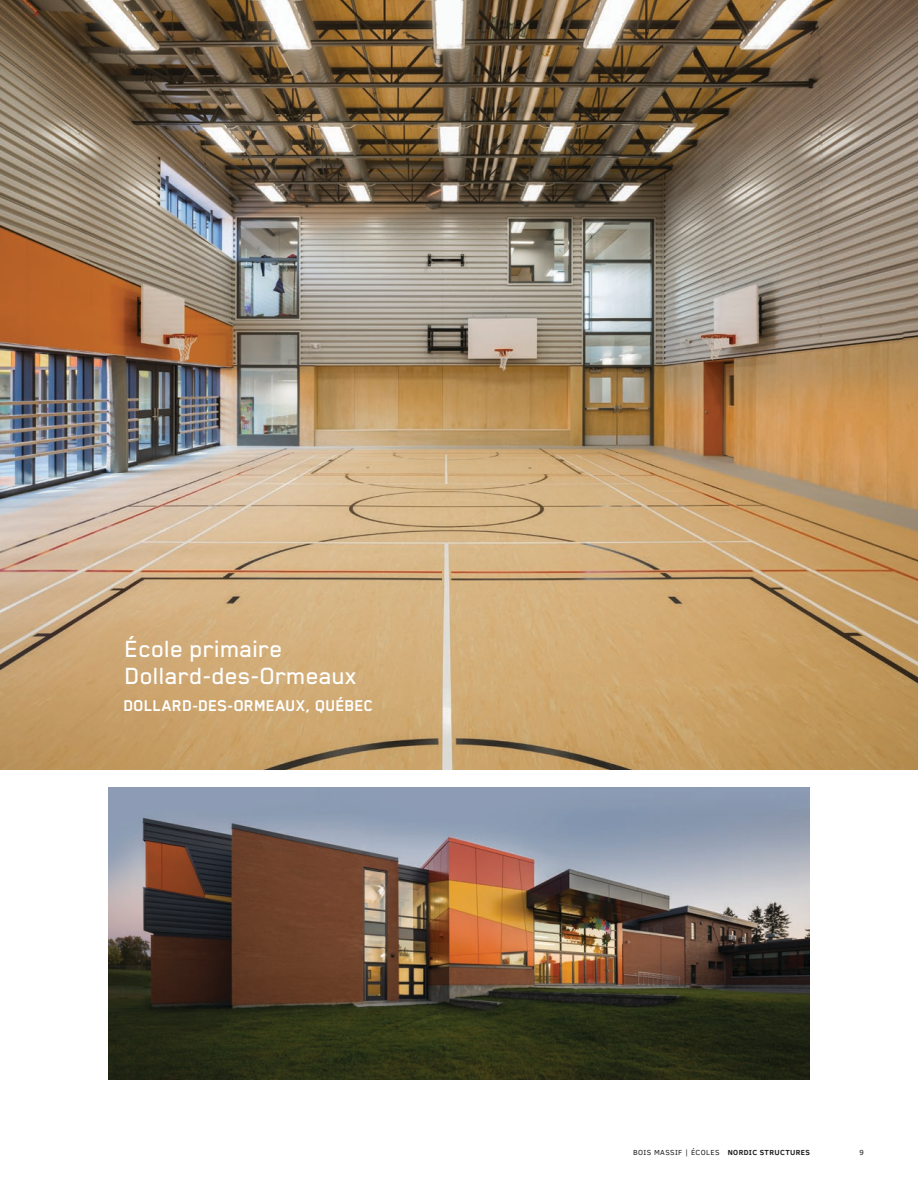
<style>
.page{position:relative;width:918px;height:1188px;background:#fff}
.page>*{position:absolute;margin:0;border:0;box-sizing:border-box;transform-origin:0 0}
.t1{font:500 27px/27px "Blender Pro";color:#fff}
.Titres{font:700 18px "Blender Pro";letter-spacing:-.005em;color:#fff}
.t2{font:7.5px "Clear Sans";letter-spacing:.05em;color:#231f20}
.s1{font-weight:700}
</style>
<div class="page">
<img style="left:0;top:0;width:918px;height:770px">
<img style="left:108px;top:788px;width:702px;height:292px">
<p class="t1" style="left:125px;top:635px;width:234px">École primaire<br>Dollard-des-Ormeaux</p>
<p class="Titres" style="left:124px;top:696px;width:251px">DOLLARD-DES-ORMEAUX, QUÉBEC</p>
<p class="t2" style="left:633px;top:1147px;width:178px">BOIS MASSIF | ÉCOLES <span class="s1">NORDIC STRUCTURES</span></p>
<p class="t2" style="left:860px;top:1147px;width:6px">9</p>
</div>
